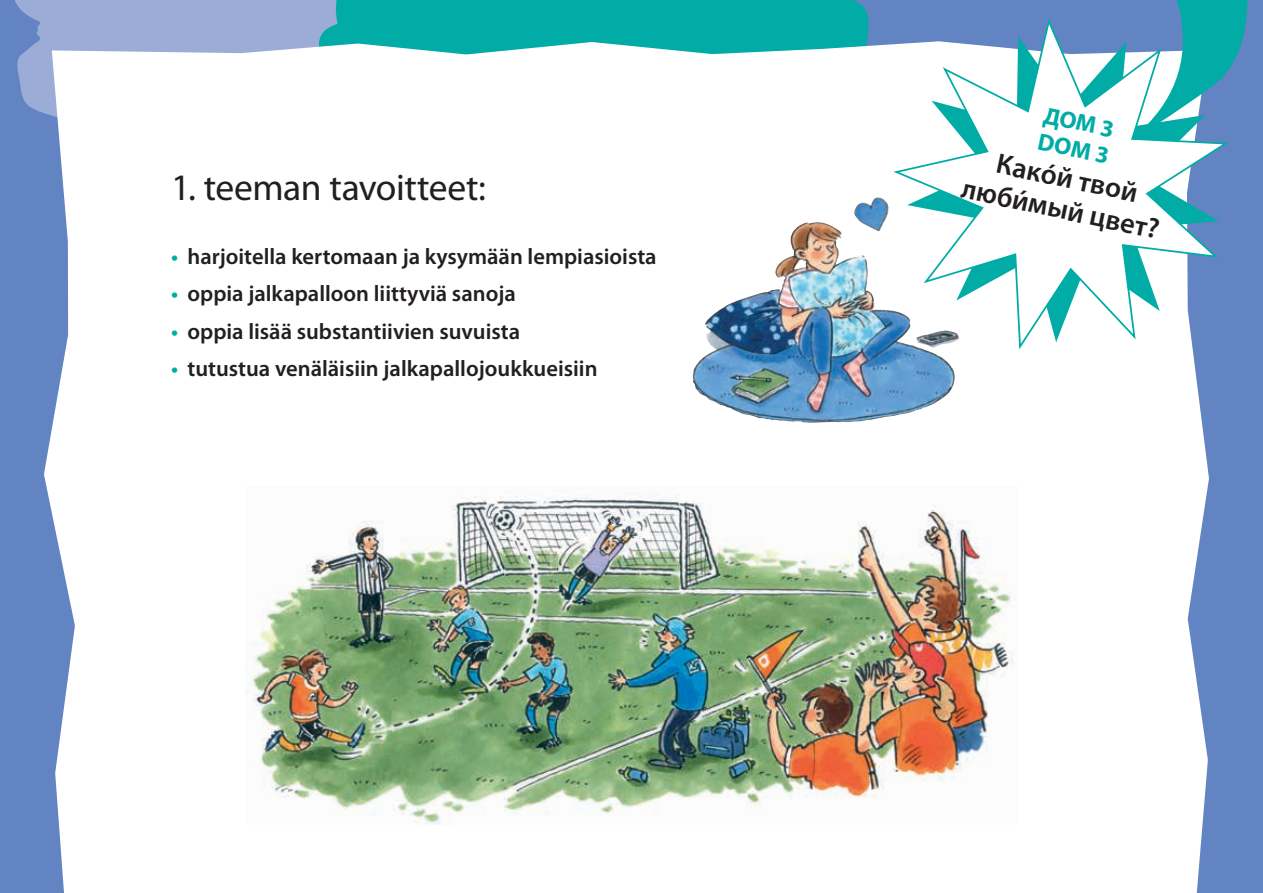
<style>
.page{position:relative;width:1263px;height:893px;background:#6384c3}
.page>*{position:absolute;margin:0;border:0;box-sizing:border-box;transform-origin:0 0}
.t1{font:37.5px "Myriad Kyrillinen";letter-spacing:-.01em;color:#231f20}
.t2{font:600 28.5px "Myriad Kyrillinen";color:#231f20}
.t3{font:700 24px/27px "Myriad Pro";color:#00aca5}
.t4{font:600 22.5px "Myriad Pro";color:#231f20}
.s1{color:#00aca5}
</style>
<div class="page">
<svg style="left:15px;top:0;width:285px;height:113px;background:#95a8d5"></svg>
<div style="left:300px;top:0;width:569px;height:41px;background:#00aca5"></div>
<div style="left:44px;top:41px;width:1165px;height:852px;background:#fff"></div>
<svg style="left:1177px;top:0;width:71px;height:66px"></svg>
<svg style="left:890px;top:19px;width:341px;height:333px"></svg>
<img style="left:245px;top:487px;width:773px;height:338px">
<img style="left:692px;top:222px;width:264px;height:201px">
<img style="left:854px;top:197px;width:35px;height:35px">
<p class="t3" style="left:1046px;top:101px;width:74px;rotate:12deg">ДОМ 3<br>DOM 3</p>
<p class="t2" style="left:1000px;top:147px;width:145px;rotate:12deg">Како́й твой</p>
<h1 class="t1" style="left:171px;top:167px;width:316px">1. teeman tavoitteet:</h1>
<p class="t2" style="left:965px;top:172px;width:203px;rotate:12deg">люби́мый цвет?</p>
<p class="t4" style="left:171px;top:242px;width:487px"><span class="s1">•</span> harjoitella kertomaan ja kysymään lempiasioista</p>
<p class="t4" style="left:171px;top:279px;width:346px"><span class="s1">•</span> oppia jalkapalloon liittyviä sanoja</p>
<p class="t4" style="left:171px;top:317px;width:351px"><span class="s1">•</span> oppia lisää substantiivien suvuista</p>
<p class="t4" style="left:171px;top:354px;width:428px"><span class="s1">•</span> tutustua venäläisiin jalkapallojoukkueisiin</p>
</div>
